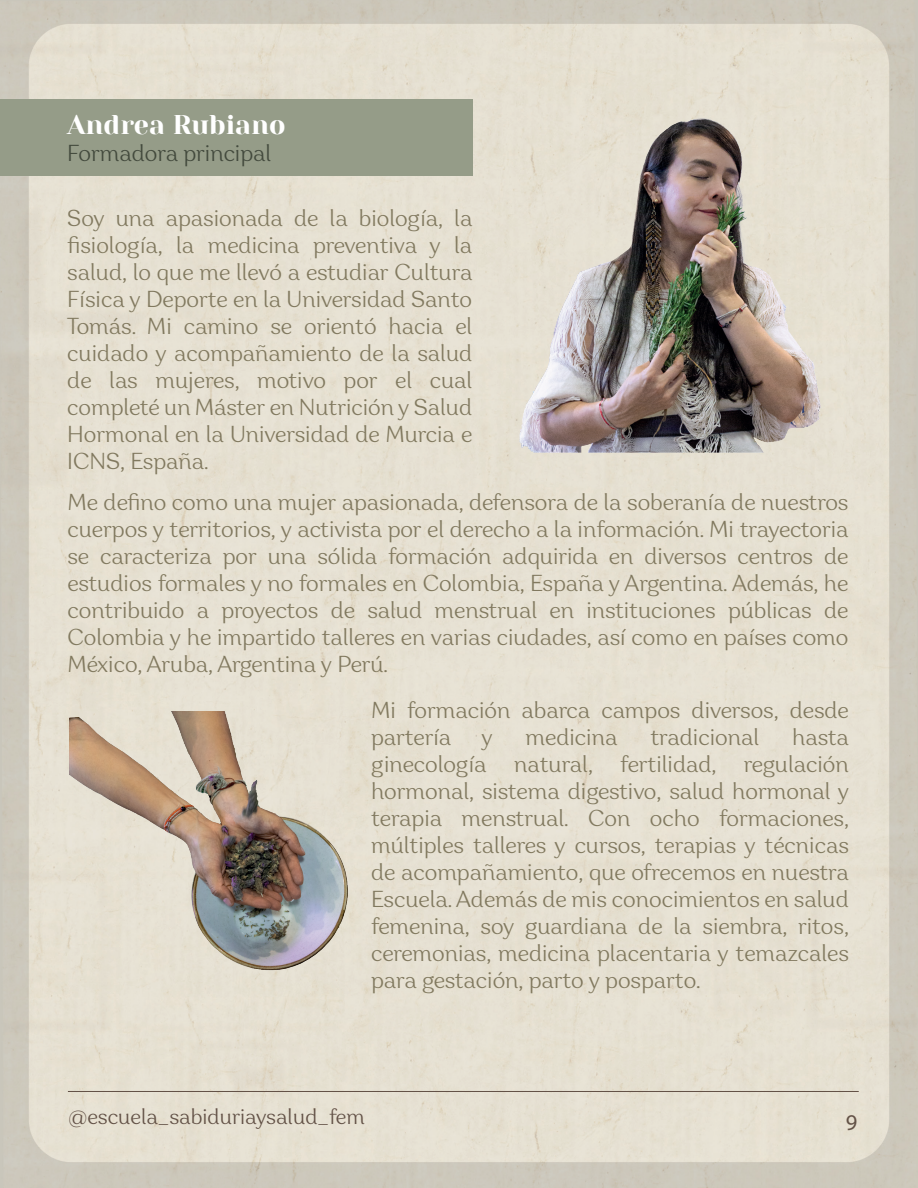
<style>
.page{position:relative;width:918px;height:1188px;background:#fff}
.page>*{position:absolute;margin:0;border:0;box-sizing:border-box;transform-origin:0 0}
.t1{font:27px "Yeseva One";color:#fff}
.t2{font:300 22.5px/27px "Garbata Trial";color:#81795f;text-align:justify}
.t3{font:300 22.5px "Garbata Trial";color:#434a3d}
.t4{font:22.5px "Myriad Pro";color:#625146}
.t5{font:300 21px "Garbata Trial";color:#625146}
</style>
<div class="page">
<img style="left:0;top:0;width:918px;height:1188px">
<hr style="left:68px;top:1091px;width:791px;height:1px;background:#625146">
<div style="left:0;top:99px;width:472px;height:76px;background:#959c88"></div>
<img style="left:477px;top:0;width:441px;height:672px">
<img style="left:70px;top:711px;width:400px;height:267px">
<p class="t1" style="left:67px;top:108px;width:220px">Andrea Rubiano</p>
<p class="t3" style="left:67px;top:137px;width:205px">Formadora principal</p>
<p class="t2" style="left:67px;top:203px;width:407px">Soy una apasionada de la biología, la fisiología, la medicina preventiva y la salud, lo que me llevó a estudiar Cultura Física y Deporte en la Universidad Santo Tomás. Mi camino se orientó hacia el cuidado y acompañamiento de la salud de las mujeres, motivo por el cual completé un Máster en Nutrición y Salud Hormonal en la Universidad de Murcia e ICNS, España.</p>
<p class="t2" style="left:67px;top:488px;width:783px">Me defino como una mujer apasionada, defensora de la soberanía de nuestros cuerpos y territorios, y activista por el derecho a la información. Mi trayectoria se caracteriza por una sólida formación adquirida en diversos centros de estudios formales y no formales en Colombia, España y Argentina. Además, he contribuido a proyectos de salud menstrual en instituciones públicas de Colombia y he impartido talleres en varias ciudades, así como en países como México, Aruba, Argentina y Perú.</p>
<p class="t2" style="left:371px;top:695px;width:479px">Mi formación abarca campos diversos, desde partería</p>
<p class="t2" style="left:371px;top:722px;width:479px;text-indent:421px">hasta ginecología natural, fertilidad, regulación hormonal, sistema digestivo, salud hormonal y terapia menstrual. Con ocho formaciones, múltiples talleres y cursos, terapias y técnicas de acompañamiento, que ofrecemos en nuestra Escuela. Además de mis conocimientos en salud femenina, soy guardiana de la siembra, ritos, ceremonias, medicina placentaria y temazcales para gestación, parto y posparto.</p>
<p class="t2" style="left:481px;top:722px;width:13px">y</p>
<p class="t2" style="left:526px;top:722px;width:93px">medicina</p>
<p class="t2" style="left:650px;top:722px;width:110px">tradicional</p>
<p class="t5" style="left:69px;top:1102px;width:298px">@escuela_sabiduriaysalud_fem</p>
<p class="t4" style="left:846px;top:1108px;width:13px">9</p>
</div>
